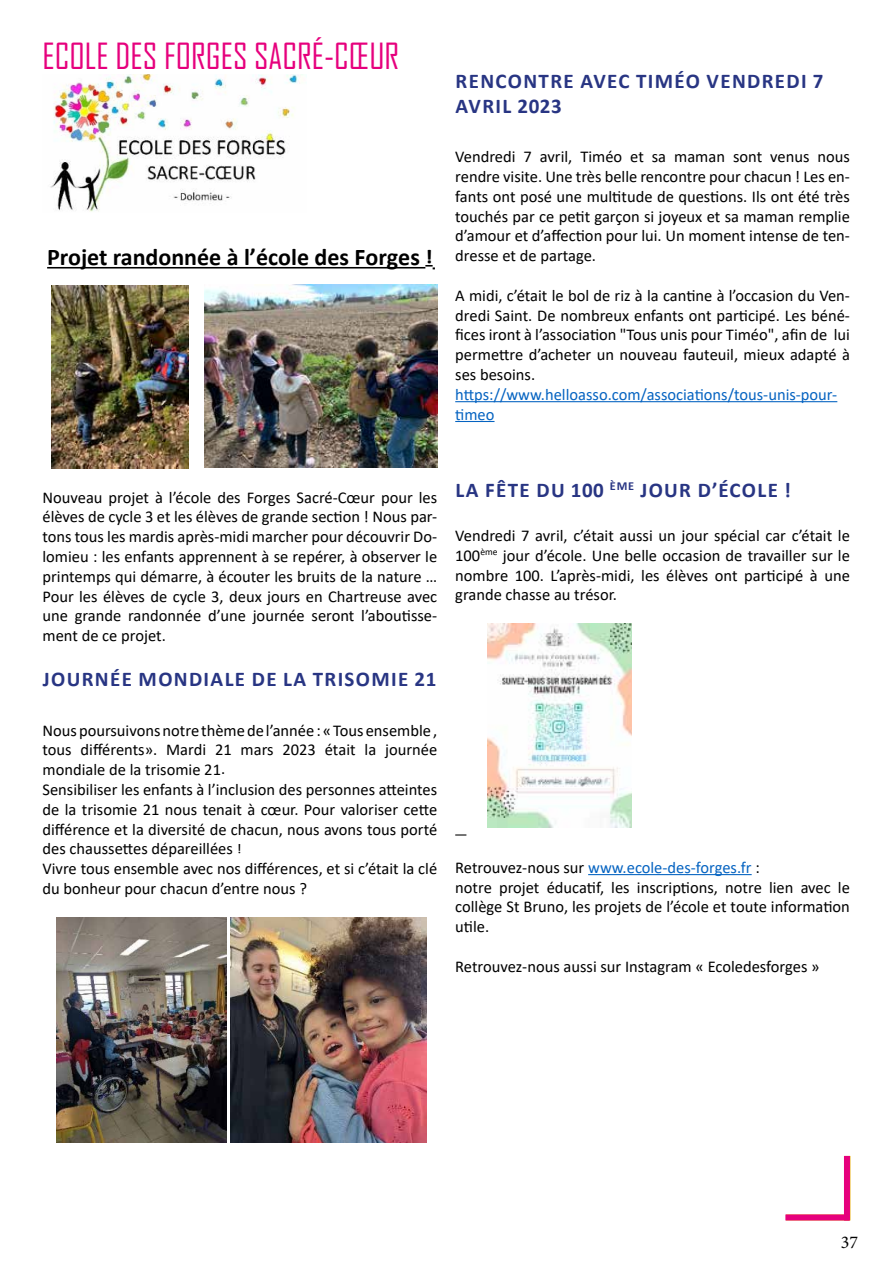
<style>
.page{position:relative;width:893px;height:1263px;background:#fff}
.page>*{position:absolute;margin:0;border:0;box-sizing:border-box;transform-origin:0 0}
.t1{font:34.5px "Agency FB";color:#e6007d}
.t2{font:700 24px "Calibri";color:#000}
.t3{font:700 21px/25.2px "Calibri";letter-spacing:.065em;color:#283583}
.t4{font:18px "Minion Pro";color:#000}
.t5{font:16.5px/19.8px "Calibri";color:#000;text-align:justify}
.t6{font:16.5px/19.8px "Calibri";color:#0563c1}
.s1{color:#0563c1}
</style>
<div class="page">
<div style="left:844px;top:1156px;width:6px;height:64px;background:#e6007d"></div>
<div style="left:785px;top:1214px;width:64px;height:6px;background:#e6007d"></div>
<hr style="left:47px;top:267px;width:378px;height:1px;background:#000">
<svg style="left:425px;top:265px;width:10px;height:4px"></svg>
<img style="left:50px;top:75px;width:249px;height:137px">
<img style="left:57px;top:917px;width:169px;height:225px">
<img style="left:230px;top:917px;width:197px;height:225px">
<hr style="left:455px;top:401px;width:382px;height:1px;background:#0563c1">
<hr style="left:455px;top:421px;width:39px;height:1px;background:#0563c1">
<hr style="left:588px;top:874px;width:164px;height:1px;background:#0563c1">
<img style="left:487px;top:623px;width:145px;height:204px">
<img style="left:52px;top:286px;width:137px;height:183px">
<img style="left:204px;top:285px;width:233px;height:183px">
<h1 class="t1" style="left:43px;top:35px;width:358px">ECOLE DES FORGES SACRÉ-CŒUR</h1>
<h2 class="t2" style="left:47px;top:240px;width:387px">Projet randonnée à l’école des Forges !</h2>
<p class="t3" style="left:456px;top:68px;width:369px">RENCONTRE AVEC TIMÉO VENDREDI 7<br>AVRIL 2023</p>
<p class="t5" style="left:455px;top:146px;width:396px">Vendredi 7 avril, Timéo et sa maman sont venus nous rendre visite. Une très belle rencontre pour chacun ! Les en&shy;fants ont posé une multitude de questions. Ils ont été très touchés par ce petit garçon si joyeux et sa maman remplie d’amour et d’affection pour lui. Un moment intense de ten&shy;dresse et de partage.</p>
<p class="t5" style="left:455px;top:285px;width:396px">A midi, c’était le bol de riz à la cantine à l’occasion du Ven&shy;dredi Saint. De nombreux enfants ont participé. Les béné&shy;fices iront à l’association "Tous unis pour Timéo", afin de lui permettre d’acheter un nouveau fauteuil, mieux adapté à ses besoins.</p>
<p class="t6" style="left:455px;top:384px;width:384px">https://www.helloasso.com/associations/tous-unis-pour&shy;timeo</p>
<p class="t5" style="left:43px;top:487px;width:396px">Nouveau projet à l’école des Forges Sacré-Cœur pour les élèves de cycle 3 et les élèves de grande section ! Nous par&shy;tons tous les mardis après-midi marcher pour découvrir Do&shy;lomieu : les enfants apprennent à se repérer, à observer le printemps qui démarre, à écouter les bruits de la nature … Pour les élèves de cycle 3, deux jours en Chartreuse avec une grande randonnée d’une journée seront l’aboutisse&shy;ment de ce projet.</p>
<p class="t3" style="left:43px;top:666px;width:395px">JOURNÉE MONDIALE DE LA TRISOMIE 21</p>
<p class="t5" style="left:43px;top:720px;width:396px;text-align:left">Nous poursuivons notre thème de l’année: «Tous ensemble , tous différents». Mardi 21 mars 2023 était la journée mondiale de la trisomie 21.<br>Sensibiliser les enfants à l’inclusion des personnes atteintes de la trisomie 21 nous tenait à cœur. Pour valoriser cette différence et la diversité de chacun, nous avons tous porté des chaussettes dépareillées !<br>Vivre tous ensemble avec nos différences, et si c’était la clé du bonheur pour chacun d’entre nous ?</p>
<p class="t3" style="left:456px;top:477px;width:337px">LA FÊTE DU 100 <sup>ÈME</sup> JOUR D’ÉCOLE !</p>
<p class="t5" style="left:455px;top:525px;width:396px">Vendredi 7 avril, c’était aussi un jour spécial car c’était le 100<sup>ème</sup> jour d’école. Une belle occasion de travailler sur le nombre 100. L’après-midi, les élèves ont participé à une grande chasse au trésor.</p>
<p class="t5" style="left:455px;top:857px;width:396px;text-align:left">Retrouvez-nous sur <span class="s1">www.ecole-des-forges.fr</span> :<br>notre projet éducatif, les inscriptions, notre lien avec le collège St Bruno, les projets de l’école et toute information utile.</p>
<p class="t5" style="left:455px;top:956px;width:366px">Retrouvez-nous aussi sur Instagram « Ecoledesforges »</p>
<p class="t4" style="left:841px;top:1230px;width:19px">37</p>
</div>
